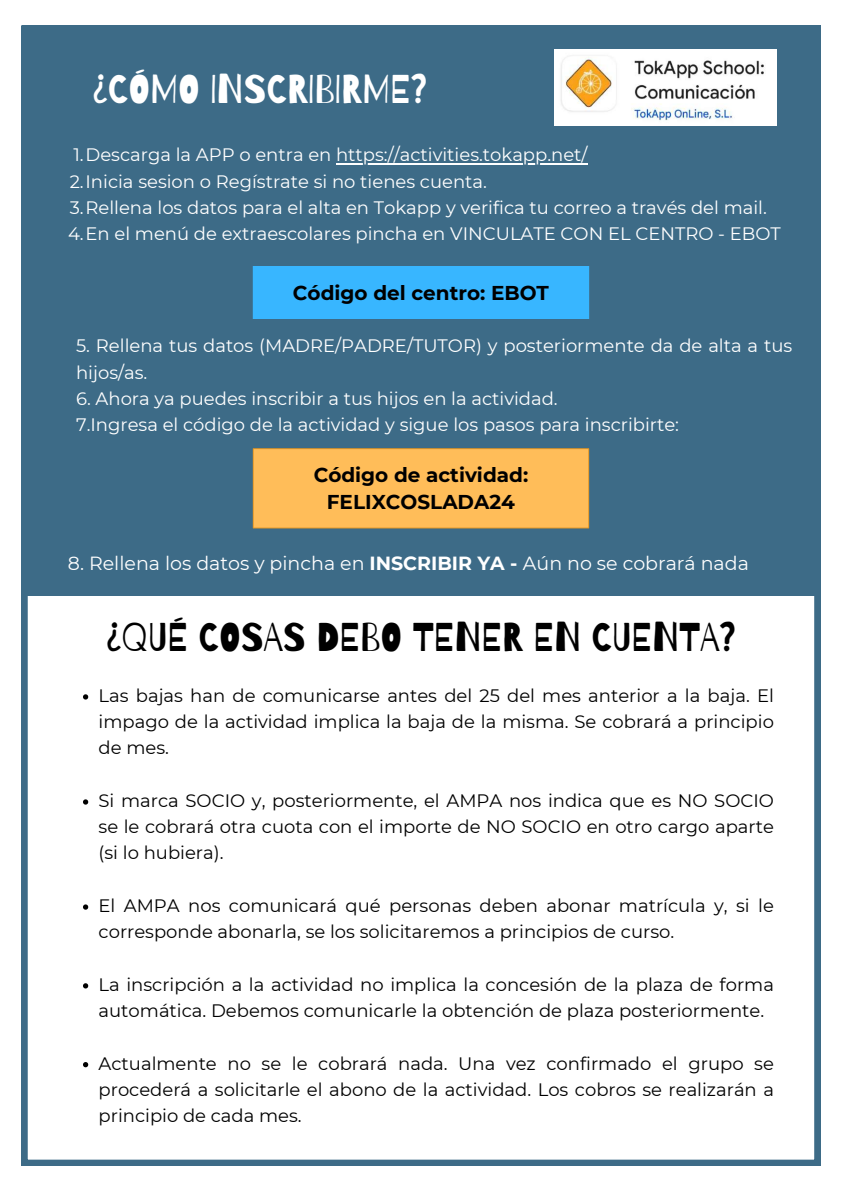
<style>
.page{position:relative;width:842px;height:1191px;background:#fff}
.page>*{position:absolute;margin:0;border:0;box-sizing:border-box;transform-origin:0 0}
.t1{font:40px "Barriecito";color:#000}
.t2{font:40px "Barriecito";color:#fff}
.t3{font:700 20px/27.8px "Montserrat";color:#000;text-align:center}
.t4{font:19px "Montserrat";color:#fff}
.t5{font:18px/26.2px "Montserrat";color:#000;text-align:justify}
.t6{font:18px/26.2px "Montserrat";color:#fff}
.s1{font-weight:700}
</style>
<div class="page">
<svg style="left:22px;top:595px;width:798px;height:570px"></svg>
<div style="left:22px;top:26px;width:798px;height:569px;background:#3d6b87"></div>
<svg style="left:253px;top:448px;width:336px;height:80px"></svg>
<div style="left:254px;top:449px;width:334px;height:78px;background:#ffbd59"></div>
<div style="left:253px;top:266px;width:336px;height:53px;background:#38b6ff"></div>
<img style="left:554px;top:49px;width:222px;height:76px">
<hr style="left:336px;top:163px;width:252px;height:1px;background:#fff">
<svg style="left:83px;top:694px;width:5px;height:5px"></svg>
<svg style="left:83px;top:799px;width:5px;height:5px"></svg>
<svg style="left:83px;top:904px;width:5px;height:5px"></svg>
<svg style="left:83px;top:983px;width:5px;height:5px"></svg>
<svg style="left:83px;top:1061px;width:5px;height:6px"></svg>
<h1 class="t2" style="left:93px;top:65px;width:335px">¿CÓMO INSCRIBIRME?</h1>
<p class="t6" style="left:68px;top:142px;width:714px;text-indent:5px">1.Descarga la APP o entra en https://activities.tokapp.net/<br>2.Inicia sesion o Regístrate si no tienes cuenta.<br>3.Rellena los datos para el alta en Tokapp y verifica tu correo a través del mail.<br>4.En el menú de extraescolares pincha en VINCULATE CON EL CENTRO - EBOT</p>
<p class="t3" style="left:293px;top:279px;width:257px">Código del centro: EBOT</p>
<p class="t6" style="left:76px;top:333px;width:718px">5. Rellena tus datos (MADRE/PADRE/TUTOR) y posteriormente da de alta a tus hijos/as.</p>
<p class="t6" style="left:76px;top:385px;width:604px">6. Ahora ya puedes inscribir a tus hijos en la actividad.<br>7.Ingresa el código de la actividad y sigue los pasos para inscribirte:</p>
<p class="t3" style="left:314px;top:460px;width:216px">Código de actividad:<br>FELIXCOSLADA24</p>
<p class="t4" style="left:68px;top:551px;width:682px">8. Rellena los datos y pincha en <span class="s1">INSCRIBIR YA -</span> Aún no se cobrará nada</p>
<h1 class="t1" style="left:107px;top:612px;width:630px">¿QUÉ COSAS DEBO TENER EN CUENTA?</h1>
<p class="t5" style="left:99px;top:682px;width:677px">Las bajas han de comunicarse antes del 25 del mes anterior a la baja. El impago de la actividad implica la baja de la misma. Se cobrará a principio de mes.</p>
<p class="t5" style="left:99px;top:787px;width:677px">Si marca SOCIO y, posteriormente, el AMPA nos indica que es NO SOCIO se le cobrará otra cuota con el importe de NO SOCIO en otro cargo aparte (si lo hubiera).</p>
<p class="t5" style="left:99px;top:892px;width:677px">El AMPA nos comunicará qué personas deben abonar matrícula y, si le corresponde abonarla, se los solicitaremos a principios de curso.</p>
<p class="t5" style="left:99px;top:971px;width:677px">La inscripción a la actividad no implica la concesión de la plaza de forma automática. Debemos comunicarle la obtención de plaza posteriormente.</p>
<p class="t5" style="left:99px;top:1049px;width:677px">Actualmente no se le cobrará nada. Una vez confirmado el grupo se procederá a solicitarle el abono de la actividad. Los cobros se realizarán a principio de cada mes.</p>
</div>
